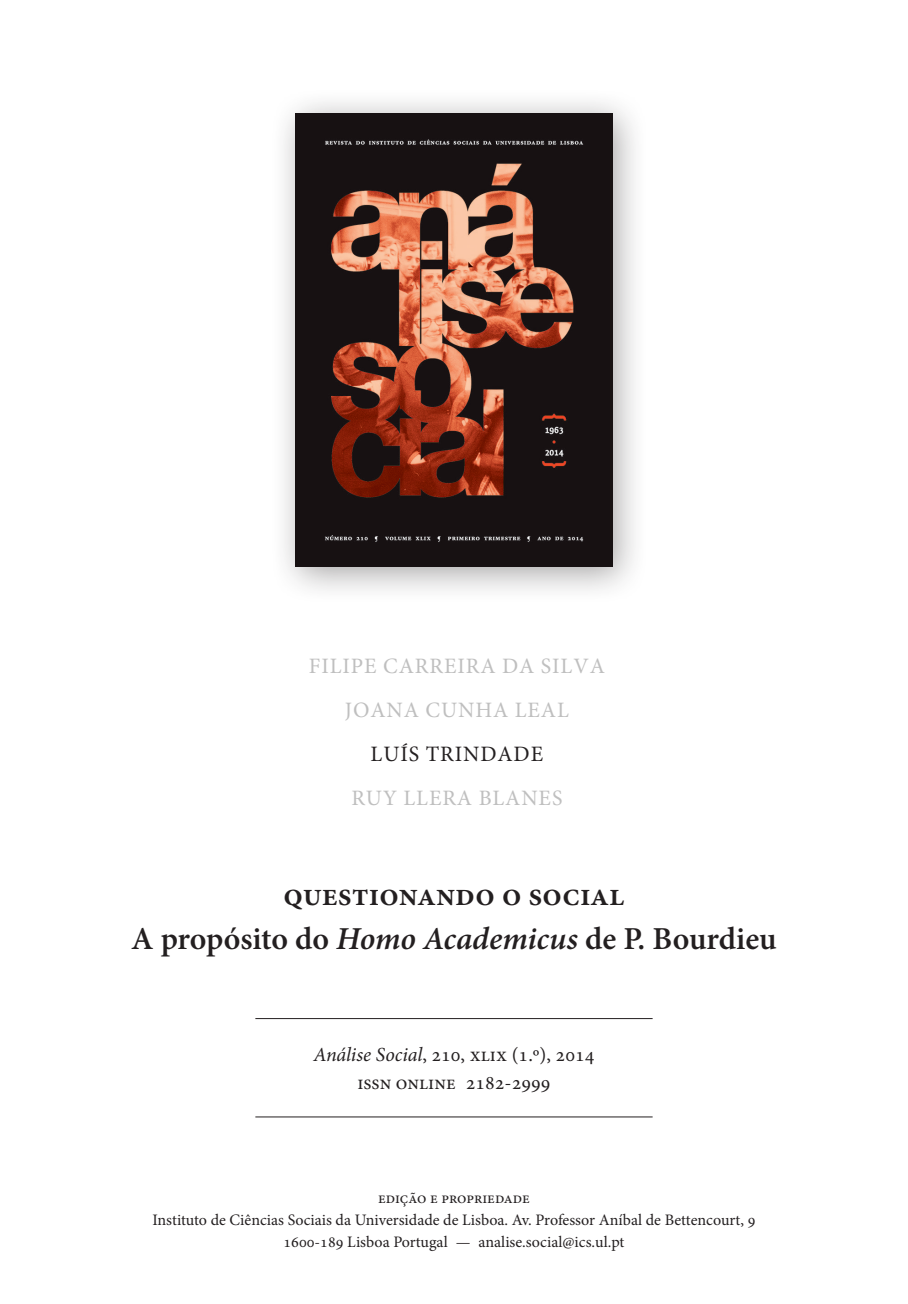
<style>
.page{position:relative;width:908px;height:1304px;background:#fff}
.page>*{position:absolute;margin:0;border:0;box-sizing:border-box;transform-origin:0 0}
.Titulo{font:600 32px "Minion Pro";color:#231f20}
.Autor{font:22px/44px "Minion Pro";letter-spacing:.04em;color:#bfbfbf;text-align:center}
.Resumos{font:20px "Minion Pro";color:#231f20}
.Bibliografia{font:16px "Minion Pro";color:#231f20}
.s1{color:#231f20}
.s2{font-style:italic}
</style>
<div class="page">
<div style="left:269px;top:87px;width:380px;height:518px;background:#231f20;opacity:.4"></div>
<img style="left:296px;top:113px;width:315px;height:454px">
<hr style="left:255px;top:1018px;width:397px;height:1px;background:#231f20">
<hr style="left:255px;top:1117px;width:397px;height:1px;background:#231f20">
<p class="Autor" style="left:309px;top:644px;width:297px">FILIPE CARREIRA DA SILVA<br>JOANA CUNHA LEAL<br><span class="s1">LUÍS TRINDADE<br></span>RUY LLERA BLANES</p>
<p class="Titulo" style="left:283px;top:873px;width:342px">questionando o social</p>
<p class="Titulo" style="left:131px;top:917px;width:646px">A propósito do <span class="s2">Homo Academicus</span> de P. Bourdieu</p>
<p class="Resumos" style="left:313px;top:1042px;width:282px"><span class="s2">Análise Social</span>, 210, xlix (1.º), 2014</p>
<p class="Resumos" style="left:357px;top:1070px;width:195px">issn online 2182-2999</p>
<p class="Bibliografia" style="left:378px;top:1187px;width:153px">edição e propriedade</p>
<p class="Bibliografia" style="left:152px;top:1209px;width:604px">Instituto de Ciências Sociais da Universidade de Lisboa. Av. Professor Aníbal de Bettencourt, 9</p>
<p class="Bibliografia" style="left:283px;top:1231px;width:342px">1600-189 Lisboa Portugal — analise.social@ics.ul.pt</p>
</div>
